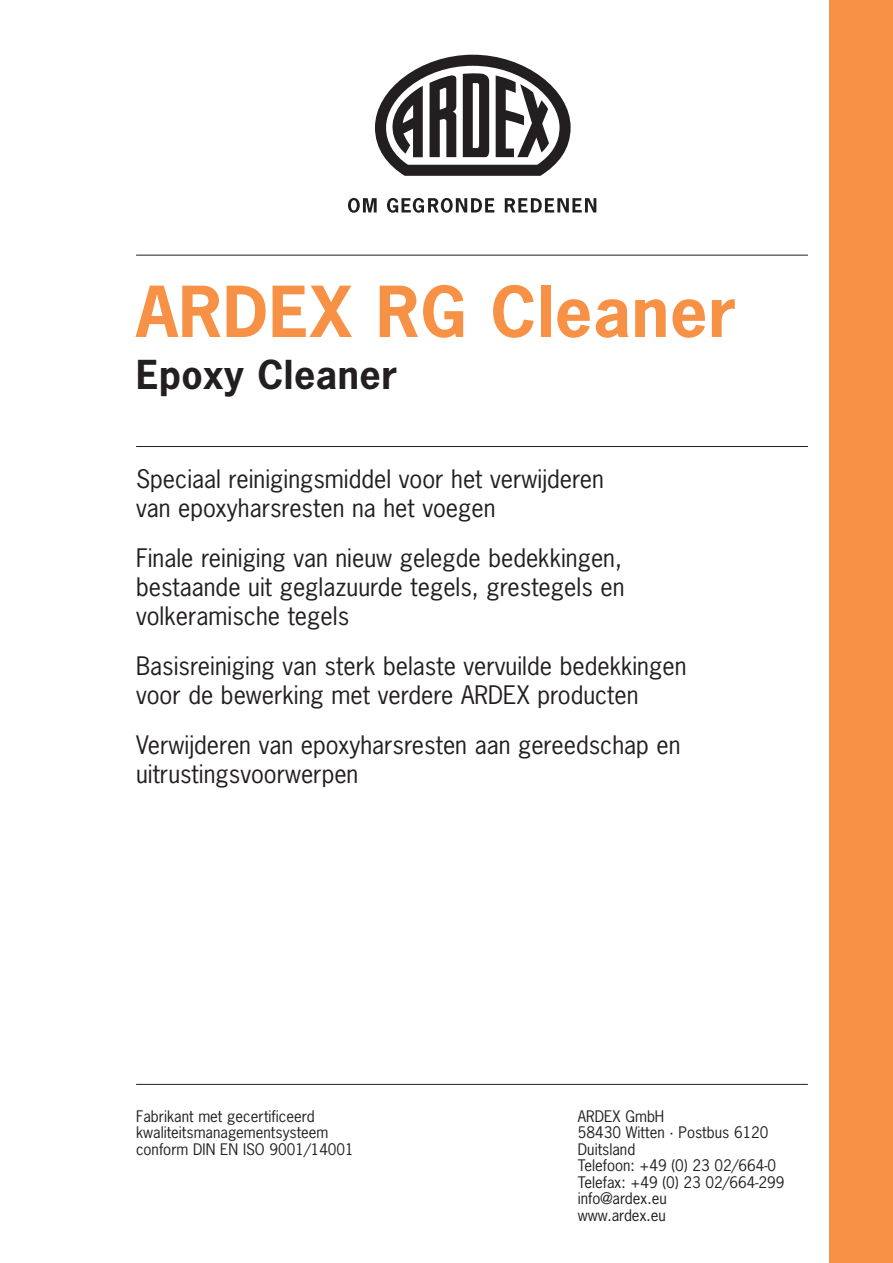
<style>
.page{position:relative;width:893px;height:1263px;background:#fff}
.page>*{position:absolute;margin:0;border:0;box-sizing:border-box;transform-origin:0 0}
.t1{font:700 66px "News Gothic";letter-spacing:.01em;color:#f69146}
.t2{font:700 37.5px "News Gothic";letter-spacing:.01em;color:#231f20}
.t3{font:24px/28.8px "News Gothic";color:#231f20}
.t4{font:15px/16.5px "News Gothic";color:#231f20}
</style>
<div class="page">
<div style="left:829px;top:0;width:64px;height:1263px;background:#f69146"></div>
<hr style="left:136px;top:1084px;width:672px;height:1px;background:#231f20">
<hr style="left:136px;top:255px;width:672px;height:1px;background:#231f20">
<hr style="left:136px;top:446px;width:672px;height:1px;background:#231f20">
<svg style="left:375px;top:55px;width:196px;height:121px"></svg>
<svg style="left:348px;top:198px;width:29px;height:15px"></svg>
<svg style="left:387px;top:198px;width:107px;height:15px"></svg>
<svg style="left:505px;top:198px;width:91px;height:14px"></svg>
<h1 class="t1" style="left:136px;top:276px;width:601px">ARDEX RG Cleaner</h1>
<h2 class="t2" style="left:136px;top:354px;width:262px">Epoxy Cleaner</h2>
<p class="t3" style="left:136px;top:466px;width:469px">Speciaal reinigingsmiddel voor het verwijderen van epoxyharsresten na het voegen</p>
<p class="t3" style="left:136px;top:545px;width:490px;text-align:justify">Finale reiniging van nieuw gelegde bedekkingen, bestaande uit geglazuurde tegels, grestegels en volkeramische tegels</p>
<p class="t3" style="left:136px;top:652px;width:552px">Basisreiniging van sterk belaste vervuilde bedekkingen voor de bewerking met verdere ARDEX producten</p>
<p class="t3" style="left:136px;top:731px;width:546px">Verwijderen van epoxyharsresten aan gereedschap en uitrustingsvoorwerpen</p>
<p class="t4" style="left:136px;top:1108px;width:219px">Fabrikant met gecertificeerd kwaliteitsmanagementsysteem conform DIN EN ISO 9001/14001</p>
<p class="t4" style="left:578px;top:1108px;width:208px">ARDEX GmbH<br>58430 Witten · Postbus 6120<br>Duitsland<br>Telefoon: +49 (0) 23 02/664-0<br>Telefax: +49 (0) 23 02/664-299 info@ardex.eu<br>www.ardex.eu</p>
</div>
